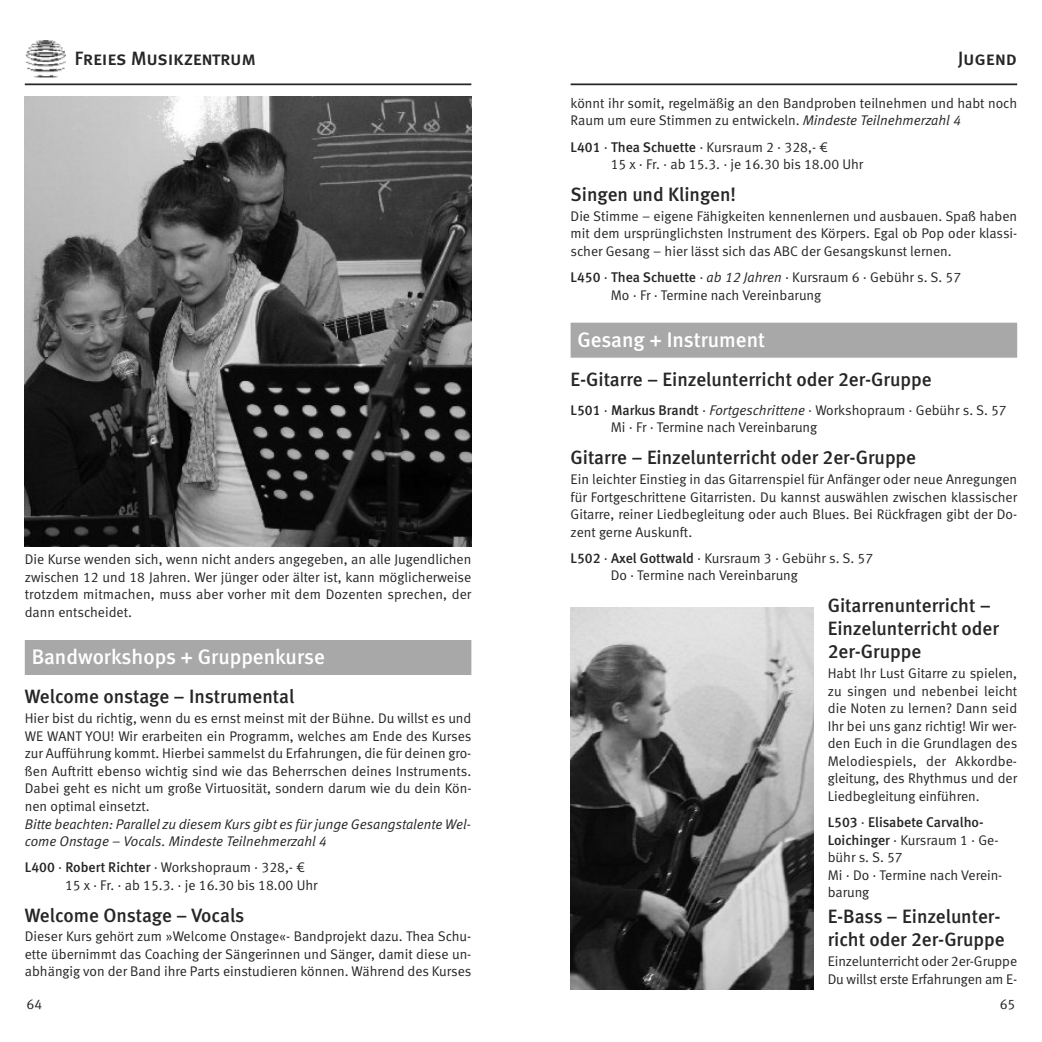
<style>
.page{position:relative;width:1042px;height:1042px;background:#fff}
.page>*{position:absolute;margin:0;border:0;box-sizing:border-box;transform-origin:0 0}
.t1{font:21px "Meta Medium LF";color:#fff}
.t2{font:19.25px/23.1px "Meta Medium LF";color:#272526}
.t3{font:19.25px "Meta Medium LF Caps";letter-spacing:-.015em;color:#272526}
.t4{font:14px/17.5px "Meta Normal LF";color:#272526}
.t5{font:italic 14px/17.5px "Meta Normal LF";letter-spacing:-.005em;color:#272526}
.t6{font:14px "Meta Medium LF";color:#272526}
.s1{font-family:"Meta Medium LF"}
.s2{font-family:"Meta Euro"}
.s3{font-style:italic}
.s4{font-family:"Meta Normal LF"}
</style>
<div class="page">
<div style="left:570px;top:323px;width:447px;height:35px;background:#a8a8a8"></div>
<hr style="left:570px;top:83px;width:447px;height:2px;background:#272526">
<div style="left:25px;top:640px;width:446px;height:35px;background:#a8a8a8"></div>
<img style="left:25px;top:40px;width:40px;height:38px">
<hr style="left:25px;top:83px;width:446px;height:2px;background:#272526">
<img style="left:570px;top:607px;width:244px;height:382px">
<img style="left:25px;top:97px;width:446px;height:449px">
<h2 class="t3" style="left:74px;top:51px;width:183px">Freies Musikzentrum</h2>
<p class="t4" style="left:25px;top:552px;width:448px;text-align:justify">Die Kurse wenden sich, wenn nicht anders angegeben, an alle Jugendlichen zwischen 12 und 18 Jahren. Wer jünger oder älter ist, kann möglicherweise trotzdem mitmachen, muss aber vorher mit dem Dozenten sprechen, der dann entscheidet.</p>
<h1 class="t1" style="left:32px;top:649px;width:294px">Bandworkshops + Gruppenkurse</h1>
<h2 class="t2" style="left:25px;top:687px;width:271px">Welcome onstage – Instrumental</h2>
<p class="t4" style="left:25px;top:711px;width:448px;text-align:justify">Hier bist du richtig, wenn du es ernst meinst mit der Bühne. Du willst es und WE WANT YOU! Wir erarbeiten ein Programm, welches am Ende des Kurses zur Aufführung kommt. Hierbei sammelst du Erfahrungen, die für deinen gro&shy;ßen Auftritt ebenso wichtig sind wie das Beherrschen deines Instruments.<br>Dabei geht es nicht um große Virtuosität, sondern darum wie du dein Kön&shy;nen optimal einsetzt.</p>
<p class="t5" style="left:25px;top:816px;width:448px">Bitte beachten: Parallel zu diesem Kurs gibt es für junge Gesangstalente Wel&shy;come Onstage – Vocals. Mindeste Teilnehmerzahl 4</p>
<p class="t4" style="left:65px;top:860px;width:254px;text-indent:-40px"><span class="s1">L400</span> · <span class="s1">Robert Richter</span> · Workshopraum · 328,- <span class="s2">1<br></span>15 x · Fr. · ab 15.3. · je 16.30 bis 18.00 Uhr</p>
<h2 class="t2" style="left:25px;top:905px;width:221px">Welcome Onstage – Vocals</h2>
<p class="t4" style="left:25px;top:929px;width:448px;text-align:justify">Dieser Kurs gehört zum »Welcome Onstage«- Bandprojekt dazu. Thea Schu&shy;ette übernimmt das Coaching der Sängerinnen und Sänger, damit diese un&shy;abhängig von der Band ihre Parts einstudieren können. Während des Kurses</p>
<h2 class="t3" style="left:957px;top:51px;width:61px">Jugend</h2>
<p class="t4" style="left:570px;top:95px;width:448px">könnt ihr somit, regelmäßig an den Bandproben teilnehmen und habt noch<br>Raum um eure Stimmen zu entwickeln. <span class="s3">Mindeste Teilnehmerzahl 4</span></p>
<p class="t4" style="left:611px;top:139px;width:254px;text-indent:-40px"><span class="s1">L401</span> · <span class="s1">Thea Schuette</span> · Kursraum 2 · 328,- <span class="s2">1<br></span>15 x · Fr. · ab 15.3. · je 16.30 bis 18.00 Uhr</p>
<h2 class="t2" style="left:570px;top:184px;width:167px">Singen und Klingen!</h2>
<p class="t4" style="left:570px;top:208px;width:448px;text-align:justify">Die Stimme – eigene Fähigkeiten kennenlernen und ausbauen. Spaß haben mit dem ursprünglichsten Instrument des Körpers. Egal ob Pop oder klassi&shy;scher Gesang – hier lässt sich das ABC der Gesangskunst lernen.</p>
<p class="t4" style="left:611px;top:269px;width:352px;text-indent:-40px"><span class="s1">L450</span> · <span class="s1">Thea Schuette</span> · <span class="s3">ab 12 Jahren</span> · Kursraum 6 · Gebühr s. S. 57<br>Mo · Fr · Termine nach Vereinbarung</p>
<h1 class="t1" style="left:577px;top:332px;width:189px">Gesang + Instrument</h1>
<h2 class="t2" style="left:570px;top:370px;width:363px">E-Gitarre – Einzelunterricht oder 2er-Gruppe</h2>
<p class="t4" style="left:611px;top:402px;width:397px;text-indent:-40px"><span class="s1">L501</span> · <span class="s1">Markus Brandt</span> · <span class="s3">Fortgeschrittene</span> · Workshopraum · Gebühr s. S. 57<br>Mi · Fr · Termine nach Vereinbarung</p>
<h2 class="t2" style="left:570px;top:447px;width:347px">Gitarre – Einzelunterricht oder 2er-Gruppe</h2>
<p class="t4" style="left:570px;top:472px;width:448px;text-align:justify">Ein leichter Einstieg in das Gitarrenspiel für Anfänger oder neue Anregungen für Fortgeschrittene Gitarristen. Du kannst auswählen zwischen klassischer Gitarre, reiner Liedbegleitung oder auch Blues. Bei Rückfragen gibt der Do&shy;zent gerne Auskunft.</p>
<p class="t4" style="left:611px;top:550px;width:264px;text-indent:-40px"><span class="s1">L502</span> · <span class="s1">Axel Gottwald</span> · Kursraum 3 · Gebühr s. S. 57<br>Do · Termine nach Vereinbarung</p>
<h2 class="t2" style="left:828px;top:595px;width:173px">Gitarrenunterricht –<br>Einzelunterricht oder<br>2er-Gruppe</h2>
<p class="t4" style="left:828px;top:666px;width:191px;text-align:justify">Habt Ihr Lust Gitarre zu spielen, zu singen und nebenbei leicht die Noten zu lernen? Dann seid Ihr bei uns ganz richtig! Wir wer&shy;den Euch in die Grundlagen des Melodiespiels, der Akkordbe&shy;gleitung, des Rhythmus und der Liedbegleitung einführen.</p>
<p class="t6" style="left:828px;top:817px;width:157px">L503 <span class="s4">·</span> Elisabete Carvalho-</p>
<p class="t4" style="left:828px;top:832px;width:176px"><span class="s1">Loichinger</span> · Kursraum 1 · Ge&shy;bühr s. S. 57<br>Mi · Do · Termine nach Verein&shy;barung</p>
<h2 class="t2" style="left:828px;top:906px;width:178px">E-Bass – Einzelunter&shy;richt oder 2er-Gruppe</h2>
<p class="t4" style="left:828px;top:953px;width:191px">Einzelunterricht oder 2er-Gruppe<br>Du willst erste Erfahrungen am E-</p>
<p class="t4" style="left:27px;top:996px;width:17px">64</p>
<p class="t4" style="left:999px;top:996px;width:17px">65</p>
</div>
